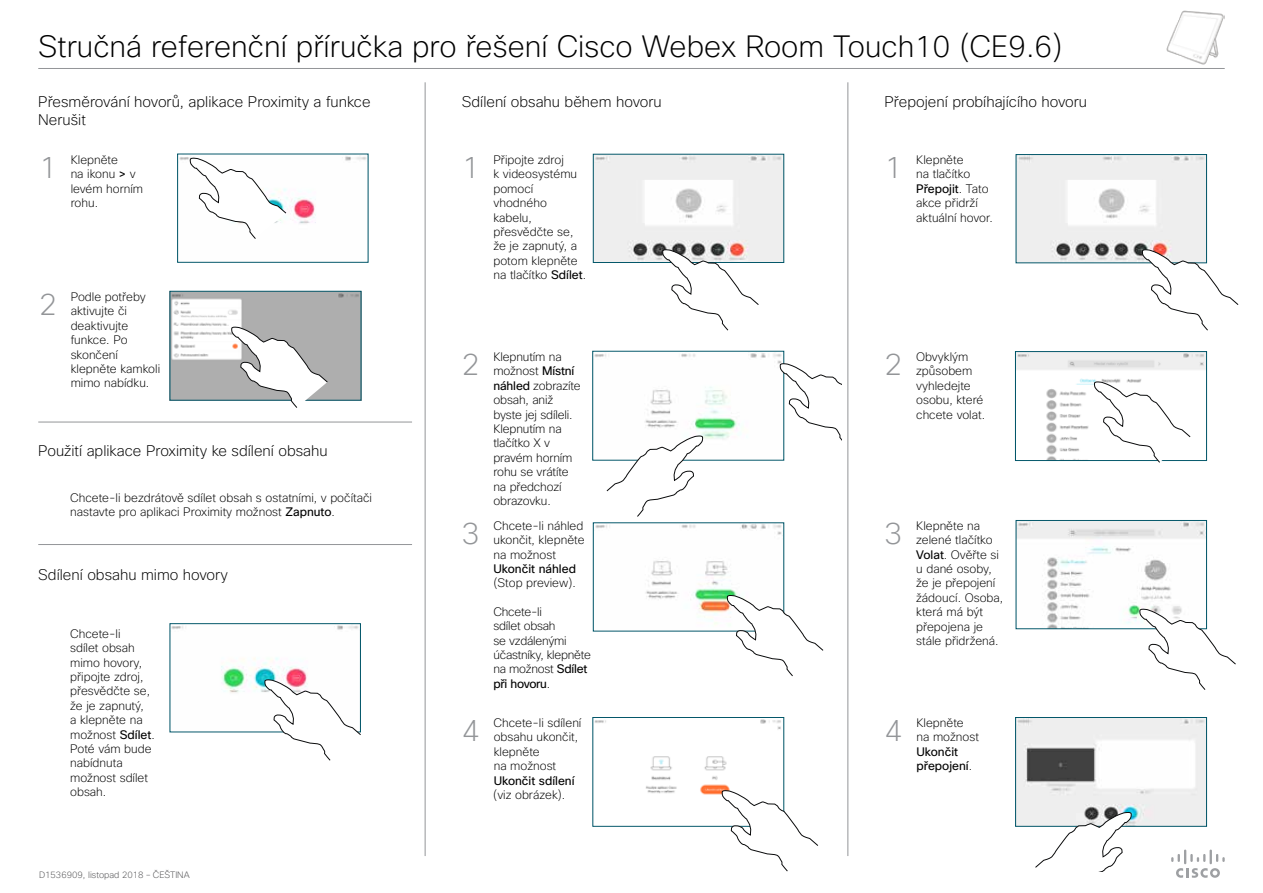
<style>
.page{position:relative;width:1263px;height:893px;background:#fff}
.page>*{position:absolute;margin:0;border:0;box-sizing:border-box;transform-origin:0 0}
.t1{font:200 30px "Cisco Sans";color:#000}
.t2{font:200 30px "Cisco Sans";color:#939598}
.t3{font:200 15px "Cisco Sans";color:#000}
.t4{font:200 12px/14.4px "Cisco Sans";color:#000}
.t5{font:200 12px/14.4px "Cisco Sans";letter-spacing:-.02em;color:#000}
.t6{font:12px/14.4px "Cisco Sans";color:#000}
.t7{font:200 9px "Cisco Sans";color:#4d4d4f}
.s1{font-weight:400}
.s2{font-weight:200}
</style>
<div class="page">
<img style="left:595px;top:353px;width:187px;height:86px">
<svg style="left:606px;top:435px;width:97px;height:82px"></svg>
<img style="left:180px;top:156px;width:186px;height:68px">
<img style="left:172px;top:626px;width:186px;height:67px">
<svg style="left:190px;top:157px;width:96px;height:82px"></svg>
<img style="left:172px;top:293px;width:187px;height:105px">
<div style="left:170px;top:291px;width:191px;height:109px;border:1px solid #005568"></div>
<svg style="left:231px;top:326px;width:97px;height:82px"></svg>
<svg style="left:264px;top:679px;width:97px;height:82px"></svg>
<img style="left:595px;top:719px;width:186px;height:76px">
<div style="left:593px;top:717px;width:191px;height:109px;border:1px solid #005568"></div>
<img style="left:595px;top:156px;width:187px;height:105px">
<div style="left:593px;top:154px;width:191px;height:109px;border:1px solid #005568"></div>
<svg style="left:662px;top:249px;width:97px;height:81px"></svg>
<svg style="left:722px;top:790px;width:96px;height:81px"></svg>
<img style="left:1017px;top:719px;width:187px;height:105px">
<div style="left:1015px;top:717px;width:191px;height:109px;border:1px solid #005568"></div>
<img style="left:1018px;top:156px;width:186px;height:105px">
<div style="left:1016px;top:154px;width:190px;height:109px;border:1px solid #005568"></div>
<svg style="left:1142px;top:249px;width:96px;height:81px"></svg>
<img style="left:1018px;top:522px;width:186px;height:105px">
<div style="left:1016px;top:520px;width:190px;height:109px;border:1px solid #005568"></div>
<svg style="left:1139px;top:608px;width:97px;height:82px"></svg>
<svg style="left:1035px;top:812px;width:97px;height:60px"></svg>
<img style="left:1017px;top:353px;width:187px;height:106px">
<div style="left:1015px;top:351px;width:191px;height:110px;border:1px solid #005568"></div>
<svg style="left:1094px;top:381px;width:96px;height:82px"></svg>
<hr style="left:425px;top:82px;width:1px;height:774px;background:#939598">
<svg style="left:1171px;top:849px;width:54px;height:29px"></svg>
<hr style="left:38px;top:68px;width:1187px;height:1px;background:#939598">
<hr style="left:38px;top:422px;width:374px;height:1px;background:#939598">
<hr style="left:38px;top:544px;width:374px;height:1px;background:#939598">
<svg style="left:673px;top:512px;width:86px;height:15px"></svg>
<img style="left:595px;top:525px;width:187px;height:100px">
<img style="left:1166px;top:10px;width:59px;height:55px">
<svg style="left:780px;top:363px;width:62px;height:81px"></svg>
<hr style="left:847px;top:82px;width:1px;height:774px;background:#939598">
<svg style="left:727px;top:595px;width:96px;height:81px"></svg>
<h1 class="t1" style="left:38px;top:27px;width:1026px">Stručná referenční příručka pro řešení Cisco Webex Room Touch10 (CE9.6)</h1>
<p class="t3" style="left:38px;top:92px;width:334px">Přesměrování hovorů, aplikace Proximity a funkce</p>
<p class="t3" style="left:884px;top:92px;width:204px">Přepojení probíhajícího hovoru</p>
<p class="t3" style="left:38px;top:110px;width:49px">Nerušit</p>
<p class="t3" style="left:462px;top:92px;width:201px">Sdílení obsahu během hovoru</p>
<h1 class="t2" style="left:39px;top:149px;width:20px">1</h1>
<p class="t4" style="left:71px;top:152px;width:74px">Klepněte<br>na ikonu <span class="s1">&gt;</span> v levém horním rohu.</p>
<h1 class="t2" style="left:39px;top:286px;width:20px">2</h1>
<p class="t4" style="left:71px;top:290px;width:91px">Podle potřeby aktivujte či deaktivujte funkce. Po skončení klepněte kamkoli mimo nabídku.</p>
<p class="t3" style="left:38px;top:441px;width:291px">Použití aplikace Proximity ke sdílení obsahu</p>
<p class="t4" style="left:70px;top:490px;width:303px">Chcete-li bezdrátově sdílet obsah s ostatními, v počítači nastavte pro aplikaci Proximity možnost <span class="s1">Zapnuto</span>.</p>
<p class="t3" style="left:38px;top:565px;width:191px">Sdílení obsahu mimo hovory</p>
<p class="t4" style="left:70px;top:626px;width:86px">Chcete-li<br>sdílet obsah mimo hovory, připojte zdroj, přesvědčte se, že je zapnutý,<br>a klepněte na možnost <span class="s1">Sdílet</span>.<br>Poté vám bude nabídnuta možnost sdílet obsah.</p>
<p class="t7" style="left:39px;top:869px;width:152px">D1536909, listopad 2018 – ČEŠTINA</p>
<h1 class="t2" style="left:462px;top:149px;width:19px">1</h1>
<p class="t4" style="left:493px;top:152px;width:94px">Připojte zdroj<br>k videosystému pomocí vhodného kabelu, přesvědčte se, že je zapnutý, a potom klepněte na tlačítko <span class="s1">Sdílet</span>.</p>
<h1 class="t2" style="left:884px;top:149px;width:19px">1</h1>
<p class="t4" style="left:916px;top:152px;width:78px">Klepněte<br>na tlačítko<br><span class="s1">Přepojit</span>. Tato akce přidrží aktuální hovor.</p>
<h1 class="t2" style="left:462px;top:346px;width:19px">2</h1>
<p class="t4" style="left:493px;top:349px;width:89px">Klepnutím na možnost <span class="s1">Místní náhled</span> zobrazíte obsah, aniž byste jej sdíleli.<br>Klepnutím na tlačítko X v pravém horním rohu se vrátíte na předchozí obrazovku.</p>
<h1 class="t2" style="left:884px;top:346px;width:19px">2</h1>
<p class="t4" style="left:916px;top:349px;width:70px">Obvyklým způsobem vyhledejte osobu, které chcete volat.</p>
<h1 class="t2" style="left:462px;top:514px;width:19px">3</h1>
<p class="t4" style="left:493px;top:518px;width:93px;text-align:justify">Chcete-li náhled ukončit, klepněte na možnost</p>
<p class="t6" style="left:493px;top:562px;width:84px">Ukončit náhled</p>
<p class="t4" style="left:493px;top:576px;width:84px">(Stop preview).</p>
<p class="t5" style="left:493px;top:604px;width:99px">Chcete-li<br>sdílet obsah<br>se vzdálenými účastníky, klepněte na možnost <span class="s1">Sdílet při hovoru</span>.</p>
<h1 class="t2" style="left:884px;top:514px;width:19px">3</h1>
<p class="t4" style="left:916px;top:518px;width:89px">Klepněte na zelené tlačítko<br><span class="s1">Volat</span>. Ověřte si u dané osoby, že je přepojení žádoucí. Osoba, která má být přepojena je stále přidržená.</p>
<h1 class="t2" style="left:462px;top:711px;width:19px">4</h1>
<p class="t4" style="left:916px;top:715px;width:64px">Klepněte na možnost</p>
<p class="t6" style="left:916px;top:744px;width:57px">Ukončit přepojení<span class="s2">.</span></p>
<p class="t4" style="left:493px;top:715px;width:89px">Chcete-li sdílení obsahu ukončit, klepněte<br>na možnost</p>
<p class="t6" style="left:494px;top:773px;width:82px">Ukončit sdílení</p>
<p class="t4" style="left:493px;top:787px;width:74px">(viz obrázek).</p>
<h1 class="t2" style="left:884px;top:711px;width:19px">4</h1>
</div>
